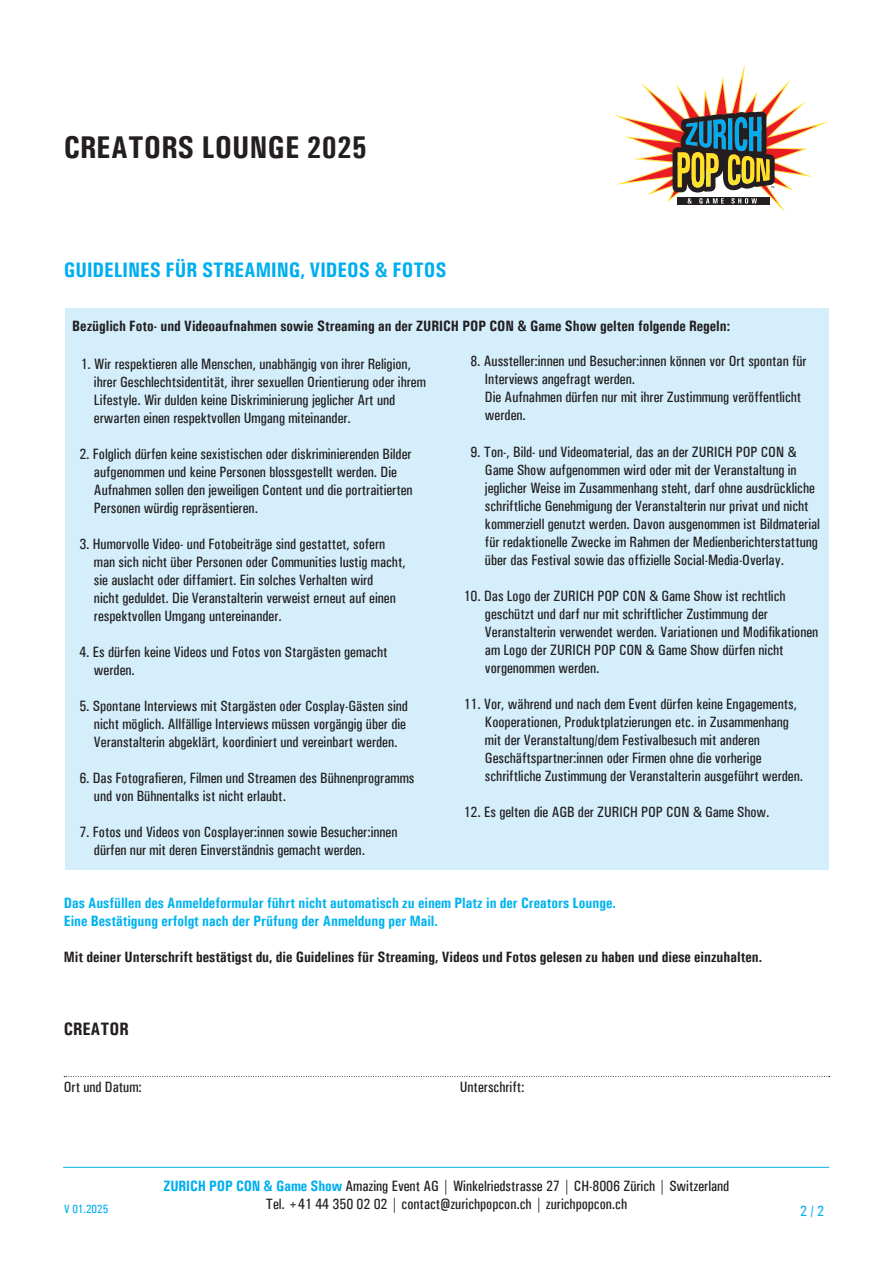
<style>
.page{position:relative;width:893px;height:1263px;background:#fff}
.page>*{position:absolute;margin:0;border:0;box-sizing:border-box;transform-origin:0 0}
.t1{font:700 condensed 31.5px "Univers";color:#231f20}
.t2{font:700 condensed 21px "Univers";color:#00aeef}
.t3{font:700 condensed 18px "Univers";color:#231f20}
.t4{font:500 condensed 15px/18px "Univers";color:#231f20}
.t5{font:700 condensed 15px "Univers";color:#231f20}
.t6{font:700 condensed 15px/18px "Univers";color:#00b3ef}
.t7{font:500 condensed 15px "Univers";color:#00aeef}
.t8{font:500 condensed 12px "Univers";color:#00aeef}
.s1{font-weight:700;color:#00aeef}
</style>
<div class="page">
<svg style="left:64px;top:1076px;width:766px;height:1px"></svg>
<div style="left:65px;top:308px;width:763px;height:562px;background:#d4effb"></div>
<hr style="left:63px;top:1167px;width:766px;height:1px;background:#00aeef">
<svg style="left:614px;top:64px;width:215px;height:148px"></svg>
<h1 class="t1" style="left:64px;top:128px;width:305px">CREATORS LOUNGE 2025</h1>
<h2 class="t2" style="left:64px;top:257px;width:384px">GUIDELINES FÜR STREAMING, VIDEOS &amp; FOTOS</h2>
<p class="t5" style="left:72px;top:316px;width:659px">Bezüglich Foto- und Videoaufnahmen sowie Streaming an der ZURICH POP CON &amp; Game Show gelten folgende Regeln:</p>
<p class="t4" style="left:94px;top:354px;width:333px;text-indent:-13px">1. Wir respektieren alle Menschen, unabhängig von ihrer Religion, ihrer Geschlechtsidentität, ihrer sexuellen Orientierung oder ihrem Lifestyle. Wir dulden keine Diskriminierung jeglicher Art und erwarten einen respektvollen Umgang miteinander.</p>
<p class="t4" style="left:94px;top:444px;width:320px;text-indent:-15px">2. Folglich dürfen keine sexistischen oder diskriminierenden Bilder aufgenommen und keine Personen blossgestellt werden. Die Aufnahmen sollen den jeweiligen Content und die portraitierten Personen würdig repräsentieren.</p>
<p class="t4" style="left:94px;top:534px;width:313px;text-indent:-15px">3. Humorvolle Video- und Fotobeiträge sind gestattet, sofern man sich nicht über Personen oder Communities lustig macht, sie auslacht oder diffamiert. Ein solches Verhalten wird<br>nicht geduldet. Die Veranstalterin verweist erneut auf einen respektvollen Umgang untereinander.</p>
<p class="t4" style="left:94px;top:642px;width:295px;text-indent:-15px">4. Es dürfen keine Videos und Fotos von Stargästen gemacht werden.</p>
<p class="t4" style="left:94px;top:696px;width:316px;text-indent:-15px">5. Spontane Interviews mit Stargästen oder Cosplay-Gästen sind nicht möglich. Allfällige Interviews müssen vorgängig über die<br>Veranstalterin abgeklärt, koordiniert und vereinbart werden.</p>
<p class="t4" style="left:94px;top:768px;width:322px;text-indent:-15px">6. Das Fotografieren, Filmen und Streamen des Bühnenprogramms und von Bühnentalks ist nicht erlaubt.</p>
<p class="t4" style="left:94px;top:822px;width:305px;text-indent:-15px">7. Fotos und Videos von Cosplayer:innen sowie Besucher:innen dürfen nur mit deren Einverständnis gemacht werden.</p>
<p class="t4" style="left:485px;top:352px;width:323px;text-indent:-15px">8. Aussteller:innen und Besucher:innen können vor Ort spontan für Interviews angefragt werden.<br>Die Aufnahmen dürfen nur mit ihrer Zustimmung veröffentlicht werden.</p>
<p class="t4" style="left:485px;top:442px;width:337px;text-indent:-15px">9. Ton-, Bild- und Videomaterial, das an der ZURICH POP CON &amp; Game Show aufgenommen wird oder mit der Veranstaltung in jeglicher Weise im Zusammenhang steht, darf ohne ausdrückliche schriftliche Genehmigung der Veranstalterin nur privat und nicht kommerziell genutzt werden. Davon ausgenommen ist Bildmaterial für redaktionelle Zwecke im Rahmen der Medienberichterstattung über das Festival sowie das offizielle Social-Media-Overlay.</p>
<p class="t4" style="left:485px;top:586px;width:335px;text-indent:-21px">10. Das Logo der ZURICH POP CON &amp; Game Show ist rechtlich geschützt und darf nur mit schriftlicher Zustimmung der Veranstalterin verwendet werden. Variationen und Modifikationen am Logo der ZURICH POP CON &amp; Game Show dürfen nicht vorgenommen werden.</p>
<p class="t4" style="left:485px;top:694px;width:320px;text-indent:-21px">11. Vor, während und nach dem Event dürfen keine Engagements, Kooperationen, Produktplatzierungen etc. in Zusammenhang mit der Veranstaltung/dem Festivalbesuch mit anderen Geschäftspartner:innen oder Firmen ohne die vorherige schriftliche Zustimmung der Veranstalterin ausgeführt werden.</p>
<p class="t4" style="left:464px;top:802px;width:307px">12. Es gelten die AGB der ZURICH POP CON &amp; Game Show.</p>
<p class="t6" style="left:64px;top:893px;width:553px">Das Ausfüllen des Anmeldeformular führt nicht automatisch zu einem Platz in der Creators Lounge.<br>Eine Bestätigung erfolgt nach der Prüfung der Anmeldung per Mail.</p>
<p class="t5" style="left:64px;top:947px;width:700px">Mit deiner Unterschrift bestätigst du, die Guidelines für Streaming, Videos und Fotos gelesen zu haben und diese einzuhalten.</p>
<p class="t3" style="left:64px;top:1018px;width:67px">CREATOR</p>
<p class="t4" style="left:64px;top:1078px;width:79px">Ort und Datum:</p>
<p class="t4" style="left:460px;top:1078px;width:66px">Unterschrift:</p>
<p class="t4" style="left:164px;top:1177px;width:567px;text-align:center"><span class="s1">ZURICH POP CON &amp; Game Show</span> Amazing Event AG | Winkelriedstrasse 27 | CH-8006 Zürich | Switzerland<br>Tel. +41 44 350 02 02 | contact@zurichpopcon.ch | zurichpopcon.ch</p>
<p class="t8" style="left:64px;top:1202px;width:46px">V 01.2025</p>
<p class="t7" style="left:800px;top:1202px;width:25px">2 / 2</p>
</div>
